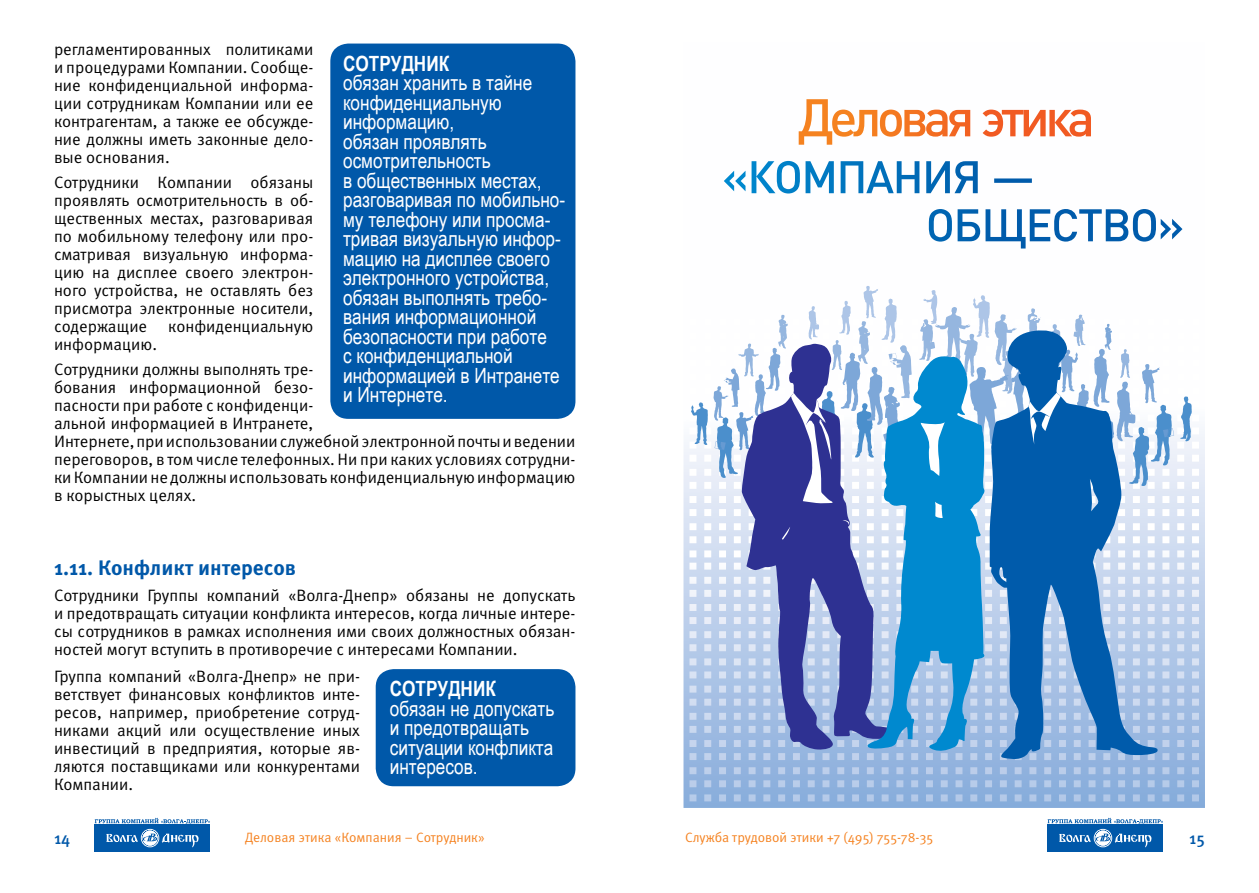
<style>
.page{position:relative;width:1259px;height:893px;background:#fff}
.page>*{position:absolute;margin:0;border:0;box-sizing:border-box;transform-origin:0 0}
.t1{font:21px/19.5px "Arial Narrow";color:#fff}
.t2{font:700 21px "Meta Pro";color:#0058a9}
.t3{font:700 21px "Arial Narrow";color:#fff}
.t4{font:16.5px/18px "Meta Pro";color:#000;text-align:justify}
.t5{font:500 16.5px "Meta Pro";color:#0058a9}
.t6{font:13.5px "Meta Pro";color:#f58220}
</style>
<div class="page">
<div style="left:95px;top:826px;width:115px;height:24px;background:#0058a9"></div>
<hr style="left:95px;top:851px;width:115px;height:1px;background:#0058a9">
<hr style="left:94px;top:824px;width:116px;height:1px;background:#0058a9">
<svg style="left:106px;top:830px;width:93px;height:17px"></svg>
<svg style="left:95px;top:818px;width:115px;height:6px"></svg>
<div style="left:1047px;top:826px;width:116px;height:24px;background:#0058a9"></div>
<hr style="left:1047px;top:851px;width:116px;height:1px;background:#0058a9">
<hr style="left:1047px;top:824px;width:116px;height:1px;background:#0058a9">
<svg style="left:1059px;top:830px;width:92px;height:17px"></svg>
<svg style="left:1047px;top:818px;width:116px;height:6px"></svg>
<div style="left:330px;top:44px;width:245px;height:375px;background:#0058a9;border-radius:18px"></div>
<div style="left:376px;top:669px;width:199px;height:117px;background:#0058a9;border-radius:18px"></div>
<svg style="left:683px;top:109px;width:522px;height:699px"></svg>
<svg style="left:798px;top:99px;width:172px;height:46px"></svg>
<svg style="left:982px;top:110px;width:109px;height:27px"></svg>
<svg style="left:724px;top:171px;width:21px;height:20px"></svg>
<svg style="left:751px;top:161px;width:83px;height:32px"></svg>
<svg style="left:840px;top:161px;width:79px;height:32px"></svg>
<svg style="left:926px;top:161px;width:51px;height:32px"></svg>
<svg style="left:994px;top:178px;width:38px;height:5px"></svg>
<svg style="left:929px;top:209px;width:253px;height:40px"></svg>
<svg style="left:742px;top:503px;width:123px;height:247px;background:#6d77b9"></svg>
<svg style="left:842px;top:520px;width:8px;height:5px"></svg>
<svg style="left:782px;top:527px;width:8px;height:13px"></svg>
<svg style="left:989px;top:503px;width:169px;height:257px;background:#6196cb"></svg>
<svg style="left:865px;top:503px;width:121px;height:249px;background:#57a6d9"></svg>
<svg style="left:689px;top:286px;width:510px;height:217px"></svg>
<p class="t4" style="left:54px;top:41px;width:261px">регламентированных политиками и процедурами Компании. Сообще&shy;ние конфиденциальной информа&shy;ции сотрудникам Компании или ее контрагентам, а также ее обсужде&shy;ние должны иметь законные дело&shy;вые основания.</p>
<p class="t4" style="left:54px;top:174px;width:261px">Сотрудники Компании обязаны проявлять осмотрительность в об&shy;щественных местах, разговаривая по мобильному телефону или про&shy;сматривая визуальную информа&shy;цию на дисплее своего электрон&shy;ного устройства, не оставлять без присмотра электронные носители, содержащие</p>
<p class="t3" style="left:343px;top:47px;width:108px">СОТРУДНИК</p>
<p class="t1" style="left:343px;top:72px;width:224px">обязан хранить в тайне конфиденциальную информацию,<br>обязан проявлять осмотрительность<br>в общественных местах, разговаривая по мобильно&shy;му телефону или просма&shy;тривая визуальную инфор&shy;мацию на дисплее своего электронного устройства, обязан выполнять требо&shy;вания информационной безопасности при работе<br>с конфиденциальной информацией в Интранете и Интернете.</p>
<p class="t4" style="left:168px;top:318px;width:146px">конфиденциальную</p>
<p class="t4" style="left:54px;top:332px;width:261px;line-height:25.2px">информацию.<br>Сотрудники должны выполнять тре-</p>
<p class="t4" style="left:54px;top:379px;width:523px;text-align:left">бования информационной безо-<br>пасности при работе с конфиденци-<br>альной информацией в Интранете,<br>Интернете, при использовании служебной электронной почты и ведении переговоров, в том числе телефонных. Ни при каких условиях сотрудни&shy;ки Компании не должны использовать конфиденциальную информацию в корыстных целях.</p>
<p class="t2" style="left:54px;top:554px;width:244px">1.11. Конфликт интересов</p>
<p class="t4" style="left:54px;top:587px;width:523px">Сотрудники Группы компаний «Волга-Днепр» обязаны не допускать и предотвращать ситуации конфликта интересов, когда личные интере&shy;сы сотрудников в рамках исполнения ими своих должностных обязан&shy;ностей могут вступить в противоречие с интересами Компании.</p>
<p class="t4" style="left:54px;top:667px;width:307px">Группа компаний «Волга-Днепр» не при&shy;ветствует финансовых конфликтов инте&shy;ресов, например, приобретение сотруд&shy;никами акций или осуществление иных инвестиций в предприятия, которые яв&shy;ляются поставщиками или конкурентами Компании.</p>
<p class="t3" style="left:390px;top:673px;width:108px">СОТРУДНИК</p>
<p class="t1" style="left:390px;top:698px;width:166px">обязан не допускать и предотвращать ситуации конфликта интересов.</p>
<p class="t5" style="left:54px;top:828px;width:18px">14</p>
<p class="t6" style="left:685px;top:828px;width:250px">Служба трудовой этики +7 (495) 755-78-35</p>
<p class="t5" style="left:1189px;top:828px;width:17px">15</p>
<p class="t6" style="left:245px;top:828px;width:241px">Деловая этика «Компания – Сотрудник»</p>
</div>
